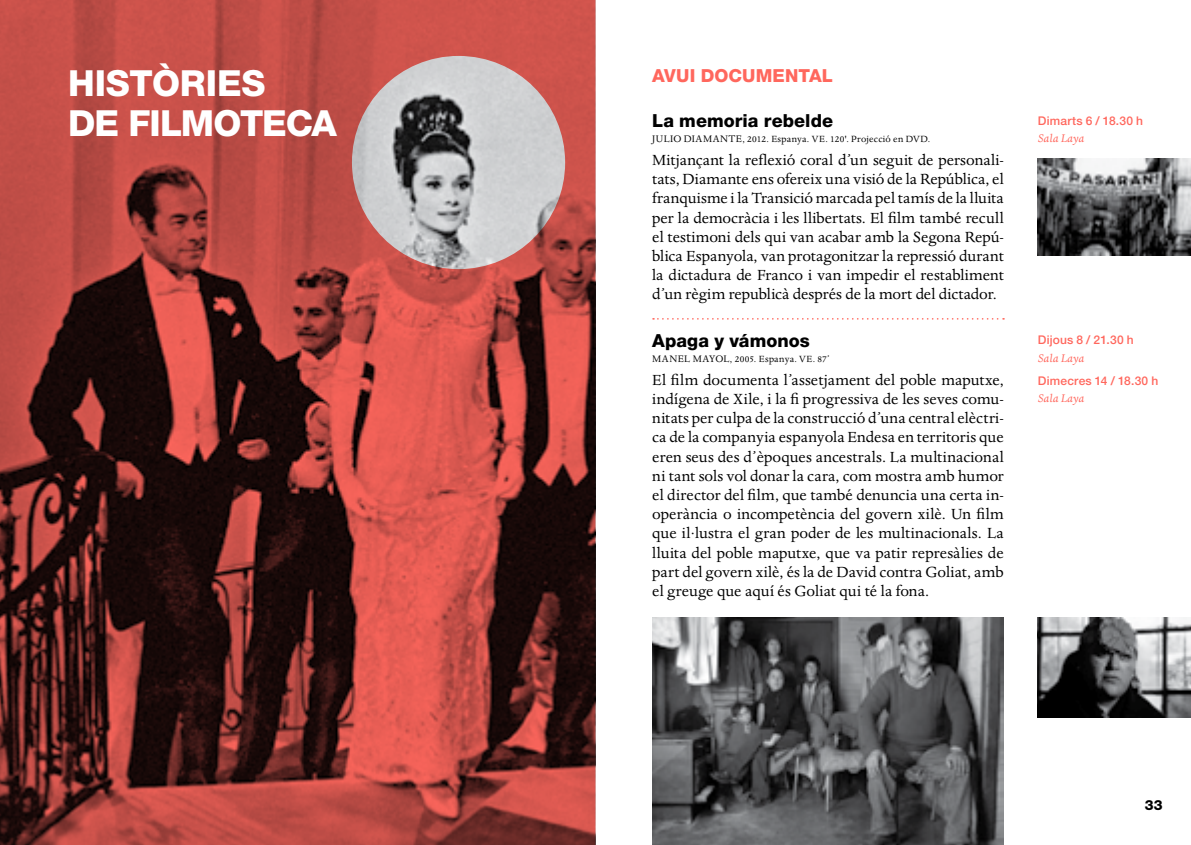
<style>
.page{position:relative;width:1191px;height:845px;background:#fff}
.page>*{position:absolute;margin:0;border:0;box-sizing:border-box;transform-origin:0 0}
.t1{font:800 36px/40px "Helvetica Neue LT";letter-spacing:-.02em;color:#fff}
.t2{font:800 18px "Helvetica Neue LT";letter-spacing:.005em;color:#000}
.t3{font:800 18px "Helvetica Neue LT";letter-spacing:.005em;color:#ff675d}
.t4{font:17px/19.2px "Dante";color:#000;text-align:justify}
.t5{font:800 14px "Helvetica Neue LT";color:#000}
.t6{font:italic 12.8px "Dante";letter-spacing:.015em;color:#ff675d}
.t7{font:500 12px "Helvetica Neue LT";letter-spacing:.015em;color:#ff675d}
.t8{font:11px "Dante";color:#000}
.t9{font:10.4px "Dante";letter-spacing:.025em;color:#000}
.s1{font-size:11px}
</style>
<div class="page">
<svg style="left:653px;top:318px;width:351px;height:2px"></svg>
<svg style="left:0;top:0;width:595px;height:845px;background:#91423d"></svg>
<img style="left:1037px;top:159px;width:154px;height:96px">
<img style="left:1037px;top:618px;width:154px;height:99px">
<img style="left:652px;top:618px;width:351px;height:227px">
<h1 class="t1" style="left:68px;top:63px;width:266px">Històries<br>de Filmoteca</h1>
<p class="t3" style="left:652px;top:65px;width:182px">Avui documental</p>
<p class="t2" style="left:652px;top:110px;width:182px">La memoria rebelde</p>
<p class="t9" style="left:652px;top:134px;width:280px"><span class="s1">Julio Diamante</span>, 2012. Espanya. VE. 120'. Projecció en DVD.</p>
<p class="t4" style="left:652px;top:151px;width:353px">Mitjançant la reflexió coral d’un seguit de personali&shy;tats, Diamante ens ofereix una visió de la República, el franquisme i la Transició marcada pel tamís de la lluita per la democràcia i les llibertats. El film també recull el testimoni dels qui van acabar amb la Segona Repú&shy;blica Espanyola, van protagonitzar la repressió durant la dictadura de Franco i van impedir el restabliment d’un règim republicà després de la mort del dictador.</p>
<p class="t2" style="left:652px;top:330px;width:159px">Apaga y vámonos</p>
<p class="t8" style="left:652px;top:353px;width:49px">ManelMayol</p>
<p class="t9" style="left:730px;top:353px;width:101px">, 2005. Espanya. VE. 87’</p>
<p class="t4" style="left:652px;top:371px;width:353px">El film documenta l’assetjament del poble maputxe, indígena de Xile, i la fi progressiva de les seves comu&shy;nitats per culpa de la construcció d’una central elèctri&shy;ca de la companyia espanyola Endesa en territoris que eren seus des d’èpoques ancestrals. La multinacional ni tant sols vol donar la cara, com mostra amb humor el director del film, que també denuncia una certa in&shy;operància o incompetència del govern xilè. Un film que il·lustra el gran poder de les multinacionals. La lluita del poble maputxe, que va patir represàlies de part del govern xilè, és la de David contra Goliat, amb el greuge que aquí és Goliat qui té la fona.</p>
<p class="t7" style="left:1037px;top:113px;width:107px">Dimarts 6 / 18.30 h</p>
<p class="t6" style="left:1037px;top:131px;width:48px">Sala Laya</p>
<p class="t7" style="left:1037px;top:333px;width:97px">Dijous 8 / 21.30 h</p>
<p class="t6" style="left:1037px;top:351px;width:48px">Sala Laya</p>
<p class="t7" style="left:1037px;top:373px;width:122px">Dimecres 14 / 18.30 h</p>
<p class="t6" style="left:1037px;top:391px;width:48px">Sala Laya</p>
<p class="t5" style="left:1145px;top:797px;width:19px">33</p>
</div>
